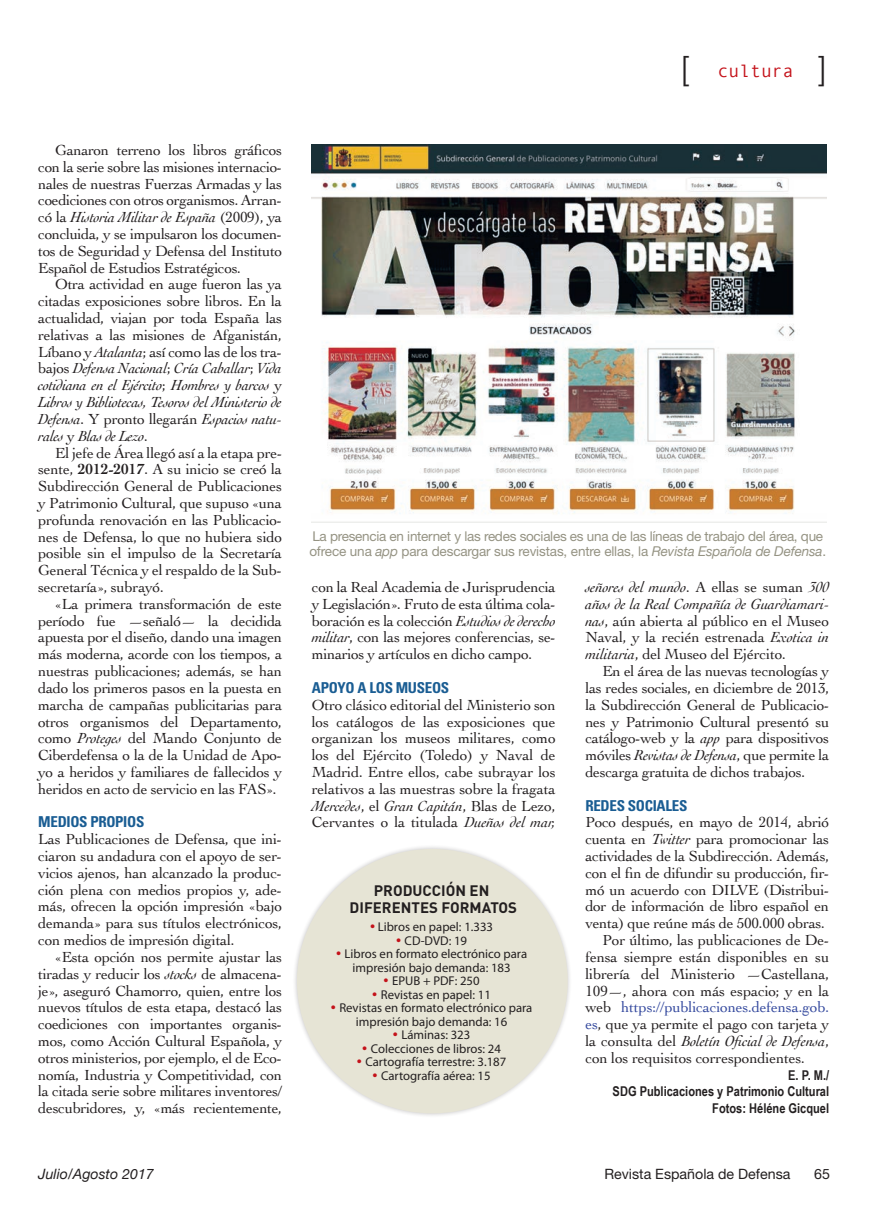
<style>
.page{position:relative;width:893px;height:1217px;background:#fff}
.page>*{position:absolute;margin:0;border:0;box-sizing:border-box;transform-origin:0 0}
.t1{font:300 33px "Helvetica Neue";color:#231f20}
.t2{font:18px "Monotypecom";color:#c4121a}
.t3{font:15.3px/16.8px "Cochin";letter-spacing:-.02em;color:#231f20;text-align:justify}
.t4{font:15.3px "Cochin";letter-spacing:-.01em;color:#34499e}
.t5{font:italic 15.3px "Cochin";letter-spacing:-.01em;color:#231f20}
.t6{font:700 condensed 15px "Univers";letter-spacing:-.02em;color:#1a5d93}
.t7{font:700 15px/17.7px "DIN";color:#231f20;text-align:center}
.t8{font:14.25px "Helvetica Neue";color:#231f20}
.t9{font:italic 14.25px "Helvetica Neue";color:#231f20}
.t10{font:13.5px/15.8px "Helvetica Neue";letter-spacing:-.02em;color:#959383}
.t11{font:700 13.5px/16.8px "Arial Narrow";color:#231f20;text-align:right}
.t12{font:12.75px/13.5px "Myriad Pro";color:#231f20;text-align:center}
.s1{font-style:italic}
.s2{font-weight:700}
.s3{font-family:"Helvetica Neue";font-weight:300;font-size:33px;color:#231f20}
.s4{font-size:18px;color:#c4121a}
.s5{color:#231f20}
.s6{color:#34499e}
.s7{font-style:normal}
</style>
<div class="page">
<img style="left:312px;top:145px;width:514px;height:369px">
<div style="left:292px;top:844px;width:280px;height:273px;background:#231f20;opacity:.75"></div>
<div style="left:297px;top:848px;width:271px;height:265px;background:#e6e4d5;border-radius:50%"></div>
<p class="t3" style="left:38px;top:141px;width:245px;text-indent:17px">Ganaron terreno los libros gráficos con la serie sobre las misiones internacio&shy;nales de nuestras Fuerzas Armadas y las coediciones con otros organismos. Arran&shy;có la <span class="s1">Historia Militar de España</span> (2009), ya concluida, y se impulsaron los documen&shy;tos de Seguridad y Defensa del Instituto Español de Estudios Estratégicos.</p>
<p class="t3" style="left:38px;top:275px;width:245px;text-indent:17px">Otra actividad en auge fueron las ya citadas exposiciones sobre libros. En la actualidad, viajan por toda España las relativas a las misiones de Afganistán, Líbano y <span class="s1">Atalanta</span>; así como las de los tra&shy;bajos <span class="s1">Defensa Nacional</span>; <span class="s1">Cría Caballar</span>; <span class="s1">Vida cotidiana en el Ejército</span>; <span class="s1">Hombres y barcos</span> y <span class="s1">Libros y Bibliotecas, Tesoros del Ministerio de Defensa</span>. Y pronto llegarán <span class="s1">Espacios natu&shy;rales</span> y <span class="s1">Blas de Lezo</span>.</p>
<p class="t3" style="left:38px;top:443px;width:245px;text-indent:17px">El jefe de Área llegó así a la etapa pre&shy;sente, <span class="s2">2012-2017</span>. A su inicio se creó la Subdirección General de Publicaciones y Patrimonio Cultural, que supuso «una profunda renovación en las Publicacio&shy;nes de Defensa, lo que no hubiera sido posible sin el impulso de la Secretaría General Técnica y el respaldo de la Sub&shy;secretaría», subrayó.</p>
<p class="t3" style="left:38px;top:594px;width:245px;text-indent:17px">«La primera transformación de este período fue —señaló— la decidida apuesta por el diseño, dando una imagen más moderna, acorde con los tiempos, a nuestras publicaciones; además, se han dado los primeros pasos en la puesta en marcha de campañas publicitarias para otros organismos del Departamento, como <span class="s1">Proteges</span> del Mando Conjunto de Ciberdefensa o la de la Unidad de Apo&shy;yo a heridos y familiares de fallecidos y heridos en acto de servicio en las FAS».</p>
<p class="t6" style="left:38px;top:812px;width:108px">MEDIOS PROPIOS</p>
<p class="t3" style="left:38px;top:830px;width:245px">Las Publicaciones de Defensa, que ini&shy;ciaron su andadura con el apoyo de ser&shy;vicios ajenos, han alcanzado la produc&shy;ción plena con medios propios y, ade&shy;más, ofrecen la opción impresión «bajo demanda» para sus títulos electrónicos, con medios de impresión digital.</p>
<p class="t3" style="left:38px;top:947px;width:245px;text-indent:17px">«Esta opción nos permite ajustar las tiradas y reducir los <span class="s1">stocks</span> de almacena&shy;je», aseguró Chamorro, quien, entre los nuevos títulos de esta etapa, destacó las coediciones con importantes organis&shy;mos, como Acción Cultural Española, y otros ministerios, por ejemplo, el de Eco&shy;nomía, Industria y Competitividad, con la citada serie sobre militares inventores/ descubridores, y, «más recientemente,</p>
<h1 class="t1" style="left:681px;top:48px;width:9px">[</h1>
<p class="t2" style="left:718px;top:60px;width:110px">cultura <span class="s3">]</span></p>
<p class="t10" style="left:309px;top:527px;width:518px">La presencia en internet y las redes sociales es una de las líneas de trabajo del área, que ofrece una <span class="s1">app</span> para descargar sus revistas, entre ellas, la <span class="s1">Revista Española de Defensa</span>.</p>
<p class="t3" style="left:312px;top:578px;width:245px">con la Real Academia de Jurisprudencia y Legislación». Fruto de esta última cola&shy;boración es la colección <span class="s1">Estudios de derecho militar</span>, con las mejores conferencias, se&shy;minarios y artículos en dicho campo.</p>
<p class="t6" style="left:312px;top:678px;width:139px">APOYO A LOS MUSEOS</p>
<p class="t3" style="left:312px;top:695px;width:245px">Otro clásico editorial del Ministerio son los catálogos de las exposiciones que organizan los museos militares, como los del Ejército (Toledo) y Naval de Madrid. Entre ellos, cabe subrayar los relativos a las muestras sobre la fragata <span class="s1">Mercedes</span>, el <span class="s1">Gran Capitán</span>, Blas de Lezo, Cervantes o la titulada <span class="s1">Dueños del mar,</span></p>
<p class="t7" style="left:350px;top:880px;width:169px">PRODUCCIÓN EN<br>DIFERENTES FORMATOS</p>
<p class="t12" style="left:370px;top:919px;width:125px"><span class="s4">•</span> Libros en papel: 1.333</p>
<p class="t12" style="left:396px;top:933px;width:73px"><span class="s4">•</span> CD-DVD: 19</p>
<p class="t12" style="left:336px;top:946px;width:193px"><span class="s4">•</span> Libros en formato electrónico para impresión bajo demanda: 183</p>
<p class="t12" style="left:384px;top:973px;width:98px"><span class="s4">•</span> EPUB + PDF: 250</p>
<p class="t12" style="left:372px;top:987px;width:120px"><span class="s4">•</span> Revistas en papel: 11</p>
<p class="t12" style="left:331px;top:1000px;width:203px"><span class="s4">•</span> Revistas en formato electrónico para impresión bajo demanda: 16</p>
<p class="t12" style="left:393px;top:1027px;width:79px"><span class="s4">•</span> Láminas: 323</p>
<p class="t12" style="left:362px;top:1041px;width:140px"><span class="s4">•</span> Colecciones de libros: 24</p>
<p class="t12" style="left:357px;top:1054px;width:151px"><span class="s4">•</span> Cartografía terrestre: 3.187</p>
<p class="t12" style="left:373px;top:1068px;width:119px"><span class="s4">•</span> Cartografía aérea: 15</p>
<p class="t3" style="left:585px;top:578px;width:245px"><span class="s1">señores del mundo</span>. A ellas se suman <span class="s1">300 años de la Real Compañía de Guardiamari&shy;nas</span>, aún abierta al público en el Museo Naval, y la recién estrenada <span class="s1">Exotica in militaria</span>, del Museo del Ejército.</p>
<p class="t3" style="left:585px;top:662px;width:245px;text-indent:17px">En el área de las nuevas tecnologías y las redes sociales, en diciembre de 2013, la Subdirección General de Publicacio&shy;nes y Patrimonio Cultural presentó su catálogo-web y la <span class="s1">app</span> para dispositivos móviles <span class="s1">Revistas de Defensa</span>, que permite la descarga gratuita de dichos trabajos.</p>
<p class="t6" style="left:585px;top:795px;width:103px">REDES SOCIALES</p>
<p class="t3" style="left:585px;top:813px;width:245px">Poco después, en mayo de 2014, abrió</p>
<p class="t3" style="left:585px;top:830px;width:245px">cuenta en <span class="s1">Twitter</span> para promocionar las</p>
<p class="t3" style="left:585px;top:846px;width:245px">actividades de la Subdirección. Además,</p>
<p class="t3" style="left:585px;top:863px;width:245px">con el fin de difundir su producción, fir-</p>
<p class="t3" style="left:585px;top:880px;width:245px">mó un acuerdo con DILVE (Distribui-</p>
<p class="t3" style="left:585px;top:897px;width:245px">dor de información de libro español en</p>
<p class="t3" style="left:585px;top:914px;width:241px">venta) que reúne más de 500.000 obras.</p>
<p class="t3" style="left:602px;top:930px;width:228px">Por último, las publicaciones de De-</p>
<p class="t3" style="left:585px;top:947px;width:245px">fensa siempre están disponibles en su</p>
<p class="t3" style="left:585px;top:964px;width:245px">librería del Ministerio —Castellana,</p>
<p class="t3" style="left:585px;top:981px;width:245px">109—, ahora con más espacio; y en la</p>
<p class="t4" style="left:585px;top:996px;width:245px"><span class="s5">web</span> https://publicaciones.defensa.gob.</p>
<p class="t3" style="left:585px;top:1014px;width:245px"><span class="s6">es</span>, que ya permite el pago con tarjeta y</p>
<p class="t5" style="left:585px;top:1030px;width:245px"><span class="s7">la consulta del</span> Boletín Oficial de Defensa<span class="s7">,</span></p>
<p class="t3" style="left:585px;top:1048px;width:221px">con los requisitos correspondientes.</p>
<p class="t11" style="left:613px;top:1065px;width:218px">E. P. M./<br>SDG Publicaciones y Patrimonio Cultural<br>Fotos: Héléne Gicquel</p>
<p class="t9" style="left:38px;top:1163px;width:117px">Julio/Agosto 2017</p>
<p class="t8" style="left:604px;top:1164px;width:188px">Revista Española de Defensa</p>
<p class="t8" style="left:814px;top:1164px;width:17px">65</p>
</div>
